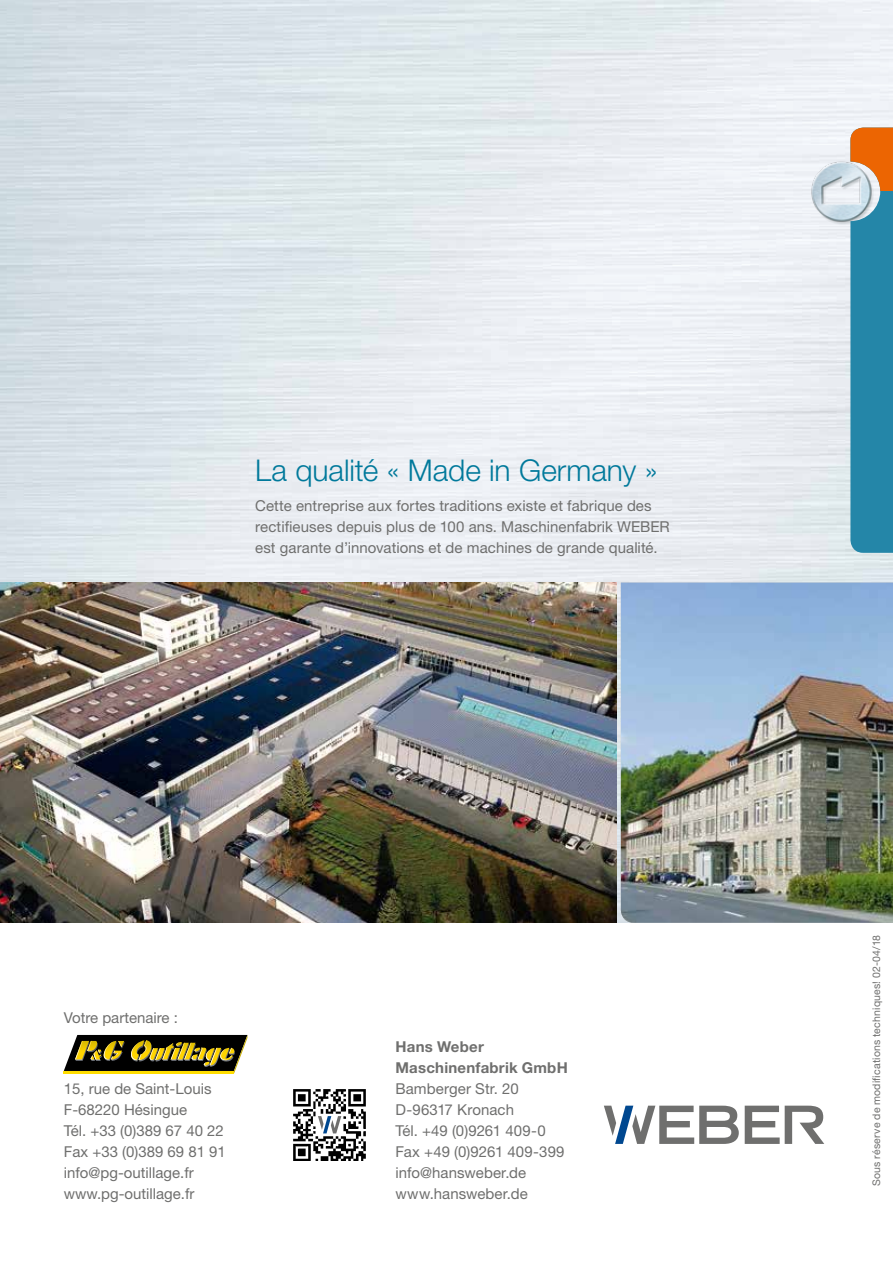
<style>
.page{position:relative;width:893px;height:1263px;background:#fff}
.page>*{position:absolute;margin:0;border:0;box-sizing:border-box;transform-origin:0 0}
.t1{font:300 30px "Helvetica Neue LT Std";color:#00799b}
.t2{font:15px/21px "Helvetica Neue LT Std";color:#6f6f6e}
.t3{font:700 15px/21px "Helvetica Neue LT Std";letter-spacing:.015em;color:#6f6f6e}
.t4{font:10.5px "Helvetica Neue LT Std";letter-spacing:.02em;color:#6f6f6e}
</style>
<div class="page">
<img style="left:0;top:0;width:893px;height:923px">
<img style="left:621px;top:583px;width:272px;height:340px">
<img style="left:808px;top:157px;width:42px;height:68px">
<svg style="left:850px;top:191px;width:43px;height:362px"></svg>
<svg style="left:850px;top:128px;width:43px;height:63px;fill:#ec6502"></svg>
<img style="left:0;top:583px;width:617px;height:340px">
<svg style="left:604px;top:1106px;width:220px;height:38px"></svg>
<img style="left:293px;top:1089px;width:73px;height:72px">
<svg style="left:318px;top:1116px;width:23px;height:17px"></svg>
<img style="left:64px;top:1035px;width:183px;height:38px">
<h1 class="t1" style="left:255px;top:452px;width:404px">La qualité « Made in Germany »</h1>
<p class="t2" style="left:255px;top:495px;width:416px">Cette entreprise aux fortes traditions existe et fabrique des rectifieuses depuis plus de 100 ans. Maschinenfabrik WEBER est garante d’innovations et de machines de grande qualité.</p>
<p class="t2" style="left:64px;top:1007px;width:116px">Votre partenaire :</p>
<p class="t2" style="left:64px;top:1078px;width:164px">15, rue de Saint-Louis<br>F-68220 Hésingue<br>Tél. +33 (0)389 67 40 22<br>Fax +33 (0)389 69 81 91 info@pg-outillage.fr www.pg-outillage.fr</p>
<p class="t3" style="left:395px;top:1036px;width:174px">Hans Weber<br>Maschinenfabrik GmbH</p>
<p class="t2" style="left:395px;top:1078px;width:171px">Bamberger Str. 20<br>D-96317 Kronach<br>Tél. +49 (0)9261 409-0<br>Fax +49 (0)9261 409-399 info@hansweber.de www.hansweber.de</p>
<p class="t4" style="left:870px;top:1186px;width:253px;rotate:-90deg">Sous réserve de modifications techniques! 02-04/18</p>
</div>
